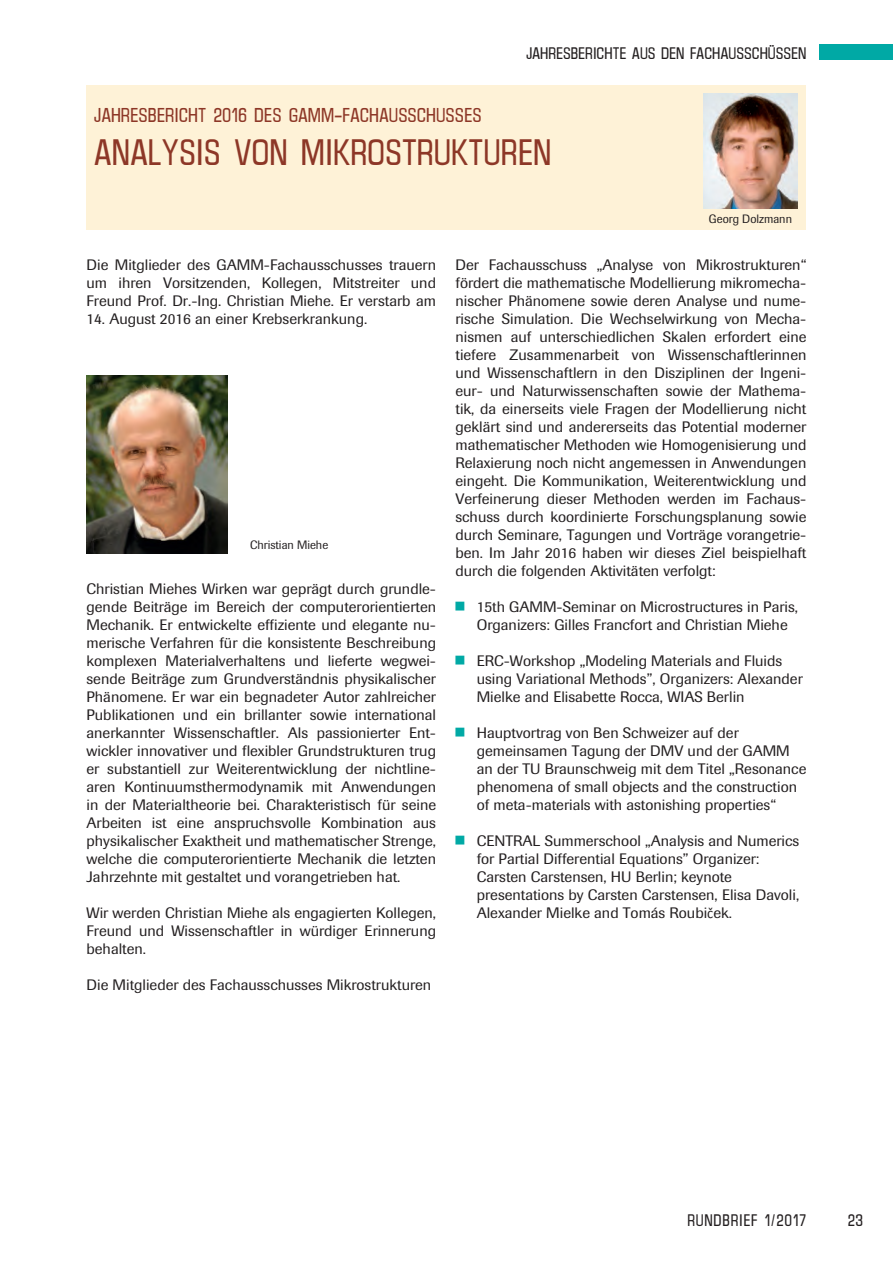
<style>
.page{position:relative;width:893px;height:1263px;background:#fff}
.page>*{position:absolute;margin:0;border:0;box-sizing:border-box;transform-origin:0 0}
.t1{font:33px "I Plain";color:#8d3727}
.t2{font:18px "I Plain";color:#8d3727}
.t3{font:15px/18px "Imago";color:#231f20;text-align:justify}
.t4{font:15px "I Plain";color:#231f20}
.t5{font:15px "I Plain";letter-spacing:.05em;color:#231f20}
.t6{font:12px "Imago";color:#231f20}
.s1{font-family:"Calibri"}
</style>
<div class="page">
<div style="left:819px;top:45px;width:74px;height:15px;background:#00a9a5"></div>
<div style="left:87px;top:85px;width:719px;height:145px;background:#fef2d7"></div>
<img style="left:704px;top:94px;width:93px;height:114px">
<img style="left:87px;top:376px;width:140px;height:178px">
<p class="t4" style="left:526px;top:44px;width:282px">JAHRESBERICHTE AUS DEN FACHAUSSCHÜSSEN</p>
<p class="t2" style="left:94px;top:103px;width:389px">JAHRESBERICHT 2016 DES GAMM-FACHAUSSCHUSSES</p>
<h1 class="t1" style="left:94px;top:131px;width:459px">ANALYSIS VON MIKROSTRUKTUREN</h1>
<p class="t6" style="left:709px;top:212px;width:85px">Georg Dolzmann</p>
<p class="t3" style="left:87px;top:256px;width:351px">Die Mitglieder des GAMM-Fachausschusses trauern um ihren Vorsitzenden, Kollegen, Mitstreiter und Freund Prof. Dr.-Ing. Christian Miehe. Er verstarb am</p>
<p class="t3" style="left:87px;top:310px;width:282px">14. August 2016 an einer Krebserkrankung.</p>
<p class="t6" style="left:250px;top:538px;width:80px">Christian Miehe</p>
<p class="t3" style="left:87px;top:580px;width:351px">Christian Miehes Wirken war geprägt durch grundle&shy;gende Beiträge im Bereich der computerorientierten Mechanik. Er entwickelte effiziente und elegante nu&shy;merische Verfahren für die konsistente Beschreibung komplexen Materialverhaltens und lieferte wegwei&shy;sende Beiträge zum Grundverständnis physikalischer Phänomene. Er war ein begnadeter Autor zahlreicher Publikationen und ein brillanter sowie international anerkannter Wissenschaftler. Als passionierter Ent&shy;wickler innovativer und flexibler Grundstrukturen trug er substantiell zur Weiterentwicklung der nichtline&shy;aren Kontinuumsthermodynamik mit Anwendungen in der Materialtheorie bei. Charakteristisch für seine Arbeiten ist eine anspruchsvolle Kombination aus physikalischer Exaktheit und mathematischer Strenge, welche die computerorientierte Mechanik die letzten Jahrzehnte mit gestaltet und vorangetrieben hat.</p>
<p class="t3" style="left:87px;top:904px;width:351px">Wir werden Christian Miehe als engagierten Kollegen, Freund und Wissenschaftler in würdiger Erinnerung behalten.</p>
<p class="t3" style="left:87px;top:976px;width:346px">Die Mitglieder des Fachausschusses Mikrostrukturen</p>
<p class="t3" style="left:455px;top:256px;width:352px">Der Fachausschuss „Analyse von Mikrostrukturen“ fördert die mathematische Modellierung mikromecha&shy;nischer Phänomene sowie deren Analyse und nume&shy;rische Simulation. Die Wechselwirkung von Mecha&shy;nismen auf unterschiedlichen Skalen erfordert eine tiefere Zusammenarbeit von Wissenschaftlerinnen und Wissenschaftlern in den Disziplinen der Ingeni&shy;eur- und Naturwissenschaften sowie der Mathema&shy;tik, da einerseits viele Fragen der Modellierung nicht geklärt sind und andererseits das Potential moderner mathematischer Methoden wie Homogenisierung und Relaxierung noch nicht angemessen in Anwendungen eingeht. Die Kommunikation, Weiterentwicklung und Verfeinerung dieser Methoden werden im Fachaus&shy;schuss durch koordinierte Forschungsplanung sowie durch Seminare, Tagungen und Vorträge vorangetrie&shy;ben. Im Jahr 2016 haben wir dieses Ziel beispielhaft durch die folgenden Aktivitäten verfolgt:</p>
<p class="t3" style="left:477px;top:598px;width:323px;text-indent:-21px"><sup>■</sup> 15th GAMM-Seminar on Microstructures in Paris,<br>Organizers: Gilles Francfort and Christian Miehe</p>
<p class="t3" style="left:477px;top:652px;width:328px;text-align:left;text-indent:-21px"><sup>■</sup> ERC-Workshop „Modeling Materials and Fluids using Variational Methods”, Organizers: Alexander<br>Mielke and Elisabette Rocca, WIAS Berlin</p>
<p class="t3" style="left:477px;top:724px;width:331px;text-align:left;text-indent:-21px"><sup>■</sup> Hauptvortrag von Ben Schweizer auf der gemeinsamen Tagung der DMV und der GAMM an der TU Braunschweig mit dem Titel „Resonance phenomena of small objects and the construction of meta-materials with astonishing properties“</p>
<p class="t3" style="left:477px;top:832px;width:324px;text-align:left;text-indent:-21px"><sup>■</sup> CENTRAL Summerschool „Analysis and Numerics for Partial Differential Equations” Organizer:<br>Carsten Carstensen, HU Berlin; keynote presentations by Carsten Carstensen, Elisa Davoli, Alexander Mielke and Tomás Roubi<span class="s1">č</span>ek.</p>
<p class="t5" style="left:687px;top:1210px;width:121px">RUNDBRIEF 1/2017</p>
<p class="t4" style="left:848px;top:1210px;width:16px">23</p>
</div>
